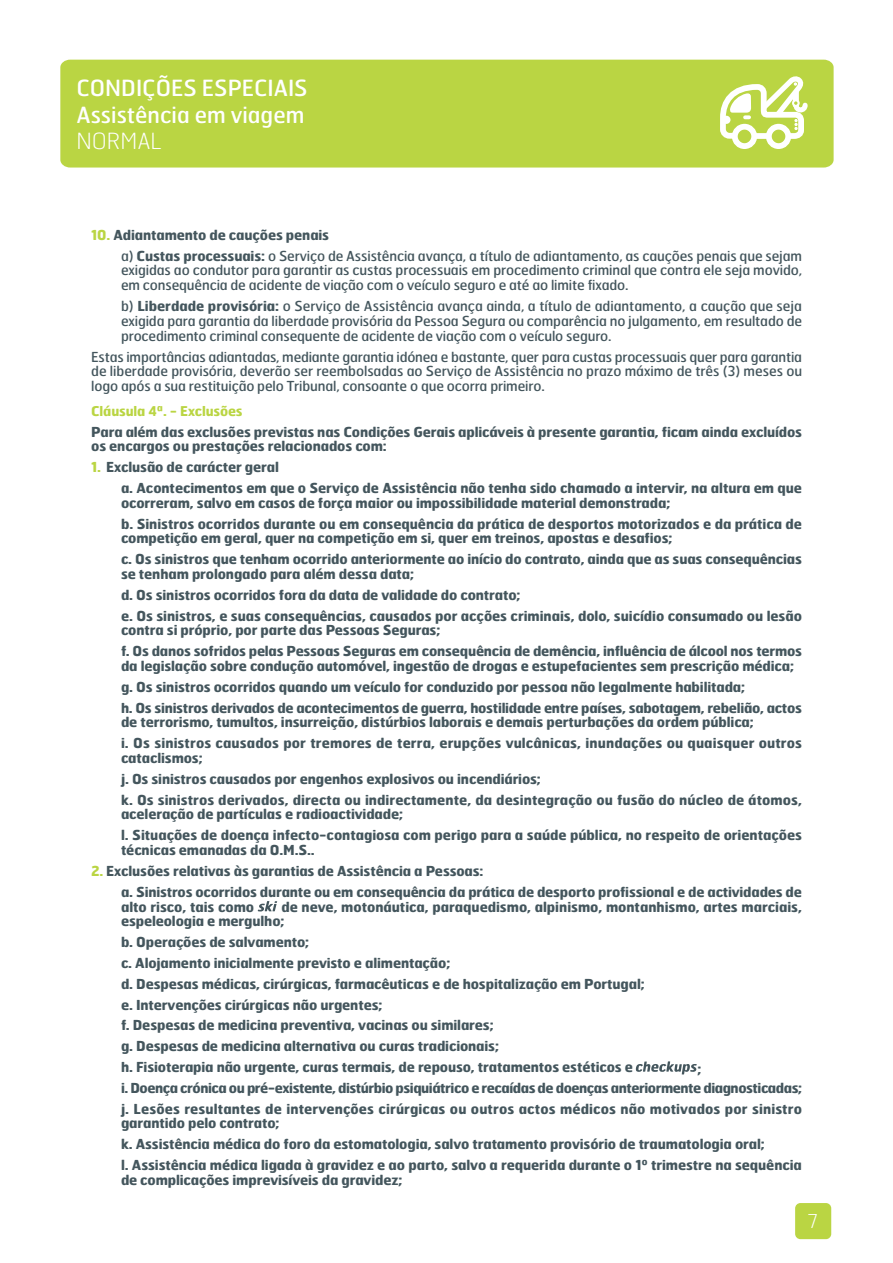
<style>
.page{position:relative;width:893px;height:1263px;background:#fff}
.page>*{position:absolute;margin:0;border:0;box-sizing:border-box;transform-origin:0 0}
.t1{font:22.35px/26.5px "Hermes";color:#fff}
.t2{font:100 22.35px "Hermes";color:#fff}
.t3{font:100 19.05px "Hermes";color:#fff}
.t4{font:700 13.8px/20.9px "Hermes";letter-spacing:-.01em;color:#44565d}
.t5{font:13.8px/14.9px "Hermes";letter-spacing:-.01em;color:#44565d}
.t6{font:700 13.8px/18.3px "Hermes";letter-spacing:-.035em;color:#44565d}
.t7{font:700 13.5px "Hermes";letter-spacing:-.01em;color:#bad543}
.s1{font-weight:700;color:#bad543}
.s2{font-weight:700}
.s3{color:#bad543}
</style>
<div class="page">
<div style="left:795px;top:1203px;width:36px;height:36px;background:#bad543;border-radius:5px"></div>
<div style="left:60px;top:60px;width:773px;height:108px;background:#bad543"></div>
<svg style="left:732px;top:124px;width:25px;height:25px"></svg>
<svg style="left:766px;top:124px;width:25px;height:25px"></svg>
<svg style="left:717px;top:73px;width:93px;height:69px"></svg>
<svg style="left:258px;top:901px;width:19px;height:11px"></svg>
<svg style="left:635px;top:1061px;width:62px;height:13px"></svg>
<h1 class="t1" style="left:76px;top:76px;width:233px">CONDIÇÕES ESPECIAIS<br>Assistência em viagem</h1>
<h1 class="t2" style="left:76px;top:132px;width:86px">NORMAL</h1>
<p class="t5" style="left:121px;top:225px;width:682px;line-height:20.9px;text-indent:-30px"><span class="s1">10.</span> <span class="s2">Adiantamento de cauções penais<br></span>a) <span class="s2">Custas processuais:</span> o Serviço de Assistência avança, a título de adiantamento, as cauções penais que sejam</p>
<p class="t5" style="left:121px;top:264px;width:682px">exigidas ao condutor para garantir as custas processuais em procedimento criminal que contra ele seja movido, em consequência de acidente de viação com o veículo seguro e até ao limite fixado.</p>
<p class="t5" style="left:121px;top:300px;width:682px;text-align:justify">b) <span class="s2">Liberdade provisória:</span> o Serviço de Assistência avança ainda, a título de adiantamento, a caução que seja exigida para garantia da liberdade provisória da Pessoa Segura ou comparência no julgamento, em resultado de procedimento criminal consequente de acidente de viação com o veículo seguro.</p>
<p class="t5" style="left:91px;top:350px;width:712px;text-align:justify">Estas importâncias adiantadas, mediante garantia idónea e bastante, quer para custas processuais quer para garantia de liberdade provisória, deverão ser reembolsadas ao Serviço de Assistência no prazo máximo de três (3) meses ou logo após a sua restituição pelo Tribunal, consoante o que ocorra primeiro.</p>
<p class="t7" style="left:91px;top:405px;width:153px">Cláusula 4ª. - Exclusões</p>
<p class="t4" style="left:91px;top:426px;width:712px;line-height:14.9px">Para além das exclusões previstas nas Condições Gerais aplicáveis à presente garantia, ficam ainda excluídos os encargos ou prestações relacionados com:</p>
<p class="t4" style="left:121px;top:458px;width:682px;text-indent:-30px"><span class="s3">1.</span> Exclusão de carácter geral<br>a. Acontecimentos em que o Serviço de Assistência não tenha sido chamado a intervir, na altura em que</p>
<p class="t4" style="left:121px;top:494px;width:682px">ocorreram, salvo em casos de força maior ou impossibilidade material demonstrada;<br>b. Sinistros ocorridos durante ou em consequência da prática de desportos motorizados e da prática de</p>
<p class="t4" style="left:121px;top:529px;width:682px">competição em geral, quer na competição em si, quer em treinos, apostas e desafios;<br>c. Os sinistros que tenham ocorrido anteriormente ao início do contrato, ainda que as suas consequências</p>
<p class="t4" style="left:121px;top:565px;width:682px">se tenham prolongado para além dessa data;<br>d. Os sinistros ocorridos fora da data de validade do contrato;<br>e. Os sinistros, e suas consequências, causados por acções criminais, dolo, suicídio consumado ou lesão</p>
<p class="t4" style="left:121px;top:621px;width:682px">contra si próprio, por parte das Pessoas Seguras;<br>f. Os danos sofridos pelas Pessoas Seguras em consequência de demência, influência de álcool nos termos</p>
<p class="t4" style="left:121px;top:657px;width:682px">da legislação sobre condução automóvel, ingestão de drogas e estupefacientes sem prescrição médica; g. Os sinistros ocorridos quando um veículo for conduzido por pessoa não legalmente habilitada;<br>h. Os sinistros derivados de acontecimentos de guerra, hostilidade entre países, sabotagem, rebelião, actos</p>
<p class="t4" style="left:121px;top:713px;width:682px">de terrorismo, tumultos, insurreição, distúrbios laborais e demais perturbações da ordem pública;<br>i. Os sinistros causados por tremores de terra, erupções vulcânicas, inundações ou quaisquer outros</p>
<p class="t4" style="left:121px;top:749px;width:682px">cataclismos;<br>j. Os sinistros causados por engenhos explosivos ou incendiários;<br>k. Os sinistros derivados, directa ou indirectamente, da desintegração ou fusão do núcleo de átomos,</p>
<p class="t4" style="left:121px;top:805px;width:682px">aceleração de partículas e radioactividade;<br>l. Situações de doença infecto-contagiosa com perigo para a saúde pública, no respeito de orientações</p>
<p class="t4" style="left:121px;top:841px;width:195px">técnicas emanadas da O.M.S..</p>
<p class="t4" style="left:121px;top:862px;width:682px;text-indent:-30px"><span class="s3">2.</span> Exclusões relativas às garantias de Assistência a Pessoas:<br>a. Sinistros ocorridos durante ou em consequência da prática de desporto profissional e de actividades de</p>
<p class="t4" style="left:121px;top:897px;width:135px">alto risco, tais como</p>
<p class="t4" style="left:121px;top:900px;width:682px;line-height:14.9px;text-indent:160px">de neve, motonáutica, paraquedismo, alpinismo, montanhismo, artes marciais, espeleologia e mergulho;</p>
<p class="t4" style="left:121px;top:933px;width:525px">b. Operações de salvamento;<br>c. Alojamento inicialmente previsto e alimentação;<br>d. Despesas médicas, cirúrgicas, farmacêuticas e de hospitalização em Portugal; e. Intervenções cirúrgicas não urgentes;<br>f. Despesas de medicina preventiva, vacinas ou similares;<br>g. Despesas de medicina alternativa ou curas tradicionais;<br>h. Fisioterapia não urgente, curas termais, de repouso, tratamentos estéticos e</p>
<p class="t6" style="left:121px;top:1062px;width:682px;text-indent:576px">;<br>i. Doença crónica ou pré-existente, distúrbio psiquiátrico e recaídas de doenças anteriormente diagnosticadas;</p>
<p class="t4" style="left:121px;top:1102px;width:682px;line-height:14.9px">j. Lesões resultantes de intervenções cirúrgicas ou outros actos médicos não motivados por sinistro garantido pelo contrato;</p>
<p class="t4" style="left:121px;top:1135px;width:682px">k. Assistência médica do foro da estomatologia, salvo tratamento provisório de traumatologia oral;<br>l. Assistência médica ligada à gravidez e ao parto, salvo a requerida durante o 1º trimestre na sequência</p>
<p class="t4" style="left:121px;top:1171px;width:283px">de complicações imprevisíveis da gravidez;</p>
<h2 class="t3" style="left:808px;top:1213px;width:12px">7</h2>
</div>
